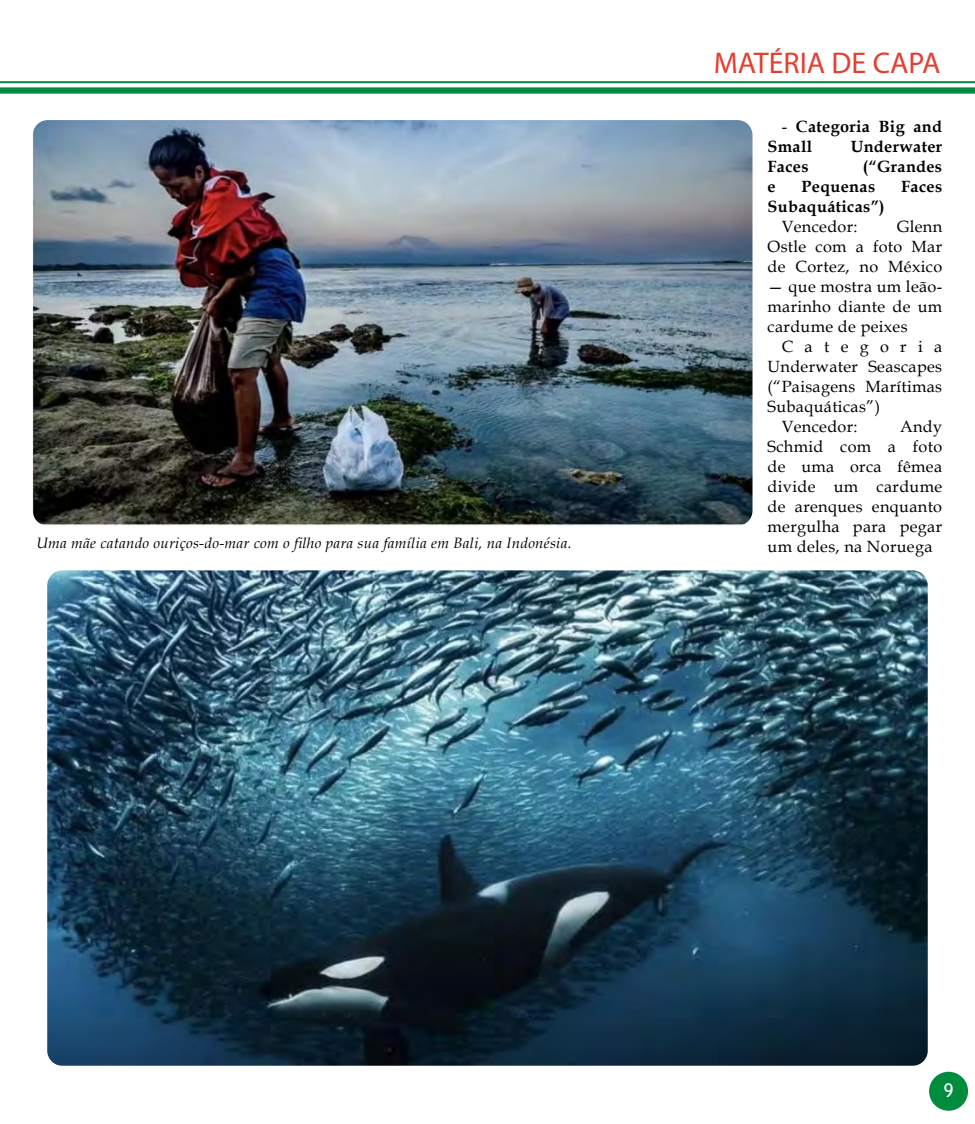
<style>
.page{position:relative;width:975px;height:1124px;background:#fff}
.page>*{position:absolute;margin:0;border:0;box-sizing:border-box;transform-origin:0 0}
.t1{font:30px "Myriad Pro";color:#e33f31}
.t2{font:18.75px "Trebuchet MS";color:#fff}
.t3{font:16.25px/20px "Book Antiqua";letter-spacing:.02em;color:#000;text-align:justify}
.t4{font:700 16.25px/20px "Book Antiqua";letter-spacing:.02em;color:#000}
.t5{font:16.25px "Book Antiqua";letter-spacing:.695em;color:#000}
.t6{font:italic 15px "Book Antiqua";letter-spacing:.02em;color:#000}
.s1{font-weight:400}
</style>
<div class="page">
<hr style="left:0;top:81px;width:974px;height:2px;background:#008c3c">
<div style="left:0;top:87px;width:974px;height:7px;background:#008c3c"></div>
<div style="left:929px;top:1071px;width:38px;height:39px;background:#008c3c;border-radius:50%"></div>
<img style="left:33px;top:120px;width:719px;height:405px">
<img style="left:47px;top:570px;width:880px;height:495px">
<h1 class="t1" style="left:714px;top:44px;width:228px">MATÉRIA DE CAPA</h1>
<p class="t4" style="left:767px;top:116px;width:176px;text-indent:14px"><span class="s1">-</span> Categoria Big and<br>Small</p>
<p class="t4" style="left:850px;top:136px;width:93px">Underwater</p>
<p class="t4" style="left:767px;top:156px;width:43px">Faces</p>
<p class="t4" style="left:862px;top:156px;width:81px">(“Grandes</p>
<p class="t4" style="left:767px;top:176px;width:10px">e</p>
<p class="t4" style="left:801px;top:176px;width:75px">Pequenas</p>
<p class="t4" style="left:901px;top:176px;width:43px">Faces</p>
<p class="t4" style="left:767px;top:196px;width:119px">Subaquáticas”)</p>
<p class="t3" style="left:781px;top:216px;width:77px">Vencedor:</p>
<p class="t3" style="left:767px;top:216px;width:176px;text-indent:129px">Glenn Ostle com a foto Mar de Cortez, no México</p>
<p class="t3" style="left:767px;top:276px;width:176px">— que mostra um leão&shy;marinho diante de um cardume de peixes</p>
<p class="t5" style="left:781px;top:335px;width:162px">Categoria</p>
<p class="t3" style="left:767px;top:356px;width:176px">Underwater Seascapes</p>
<p class="t3" style="left:767px;top:376px;width:176px">(“Paisagens Marítimas</p>
<p class="t3" style="left:767px;top:396px;width:114px">Subaquáticas”)</p>
<p class="t3" style="left:781px;top:416px;width:77px">Vencedor:</p>
<p class="t3" style="left:767px;top:416px;width:176px;text-indent:132px">Andy Schmid com a foto de uma orca fêmea divide um cardume de arenques enquanto mergulha para pegar</p>
<p class="t6" style="left:36px;top:532px;width:536px">Uma mãe catando ouriços-do-mar com o filho para sua família em Bali, na Indonésia.</p>
<p class="t3" style="left:767px;top:536px;width:166px">um deles, na Noruega</p>
<p class="t2" style="left:943px;top:1077px;width:11px">9</p>
</div>
